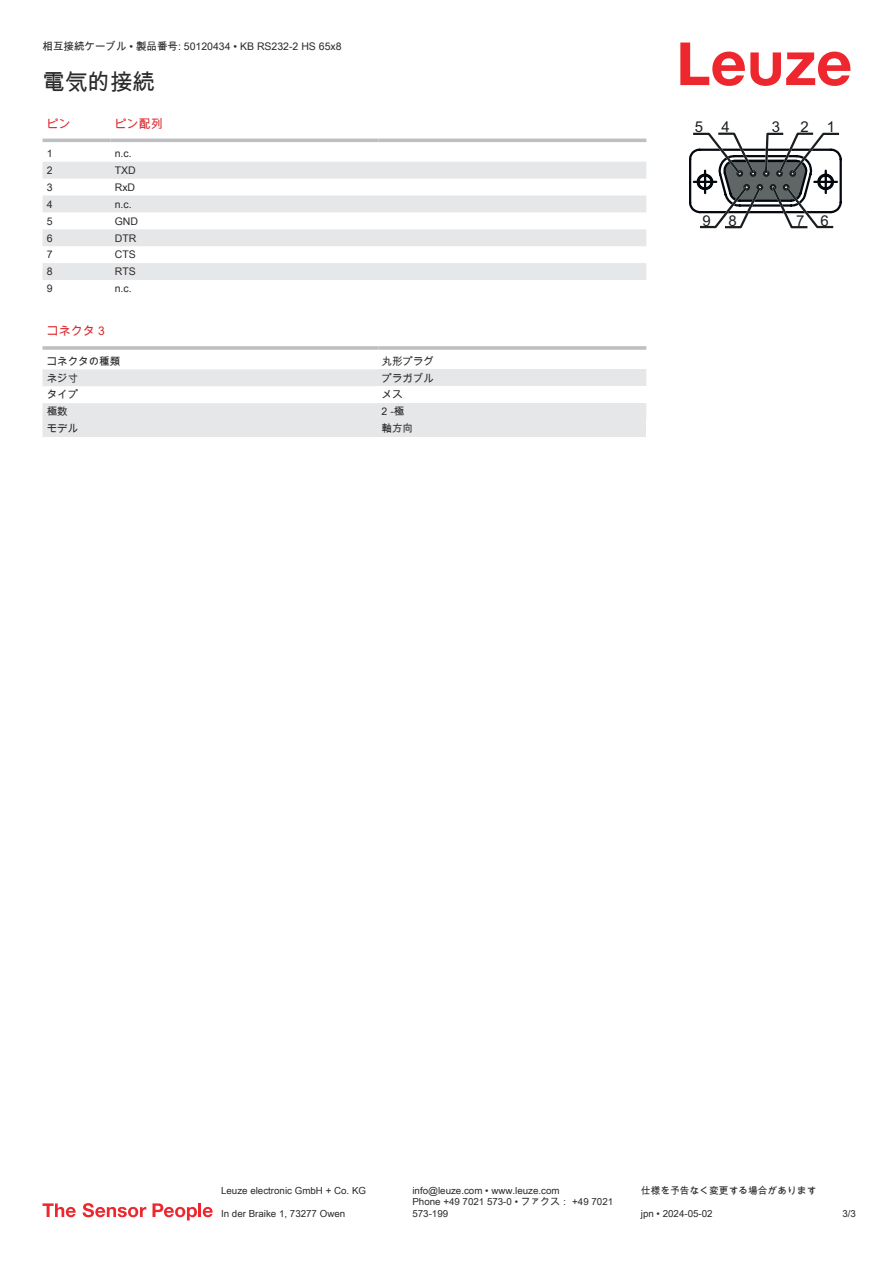
<style>
.page{position:relative;width:893px;height:1263px;background:#fff}
.page>*{position:absolute;margin:0;border:0;box-sizing:border-box;transform-origin:0 0}
.t1{font:22.5px "Arial Unicode MS";color:#2b292a}
.t2{font:15px "Arial";color:#1a1e20}
.t3{font:12px "Arial Unicode MS";color:#db2a30}
.t4{font:10.5px "Arial Unicode MS";color:#2b292a}
.t5{font:9.75px/11.7px "Arial Unicode MS";color:#2b292a}
</style>
<div class="page">
<svg style="left:680px;top:43px;width:170px;height:43px"></svg>
<svg style="left:43px;top:138px;width:603px;height:1px"></svg>
<svg style="left:43px;top:162px;width:603px;height:118px;fill:#e6e7e9"></svg>
<hr style="left:43px;top:139px;width:68px;height:3px;background:#bdbfc1">
<hr style="left:111px;top:139px;width:267px;height:3px;background:#bdbfc1">
<hr style="left:378px;top:139px;width:268px;height:3px;background:#bdbfc1">
<svg style="left:43px;top:369px;width:335px;height:68px"></svg>
<hr style="left:43px;top:346px;width:335px;height:4px;background:#bdbfc1">
<hr style="left:378px;top:346px;width:268px;height:4px;background:#c9cacc">
<div style="left:378px;top:369px;width:268px;height:17px;background:#e6e7e9"></div>
<div style="left:378px;top:403px;width:268px;height:17px;background:#e6e7e9"></div>
<div style="left:378px;top:420px;width:268px;height:17px;background:#e6e7e9"></div>
<svg style="left:689px;top:132px;width:153px;height:97px"></svg>
<svg style="left:43px;top:1203px;width:33px;height:14px"></svg>
<svg style="left:83px;top:1203px;width:63px;height:14px"></svg>
<svg style="left:153px;top:1203px;width:44px;height:17px"></svg>
<hr style="left:198px;top:1203px;width:3px;height:14px;background:#ed272d">
<svg style="left:203px;top:1207px;width:10px;height:10px"></svg>
<p class="t4" style="left:43px;top:39px;width:301px">相互接続ケーブル • 製品番号: 50120434 • KB RS232-2 HS 65x8</p>
<h1 class="t1" style="left:43px;top:66px;width:114px">電気的接続</h1>
<p class="t3" style="left:47px;top:115px;width:25px">ピン</p>
<p class="t3" style="left:115px;top:115px;width:49px">ピン配列</p>
<p class="t4" style="left:47px;top:146px;width:7px">1</p>
<p class="t4" style="left:115px;top:146px;width:18px">n.c.</p>
<p class="t4" style="left:47px;top:163px;width:7px">2</p>
<p class="t4" style="left:115px;top:164px;width:22px">TXD</p>
<p class="t4" style="left:47px;top:179px;width:7px">3</p>
<p class="t4" style="left:115px;top:179px;width:22px">RxD</p>
<p class="t4" style="left:47px;top:196px;width:7px">4</p>
<p class="t4" style="left:115px;top:196px;width:18px">n.c.</p>
<p class="t4" style="left:47px;top:213px;width:7px">5</p>
<p class="t4" style="left:115px;top:213px;width:25px">GND</p>
<p class="t4" style="left:47px;top:230px;width:7px">6</p>
<p class="t4" style="left:115px;top:230px;width:23px">DTR</p>
<p class="t4" style="left:47px;top:247px;width:7px">7</p>
<p class="t4" style="left:115px;top:247px;width:22px">CTS</p>
<p class="t4" style="left:47px;top:264px;width:7px">8</p>
<p class="t4" style="left:115px;top:264px;width:22px">RTS</p>
<p class="t4" style="left:47px;top:281px;width:7px">9</p>
<p class="t4" style="left:115px;top:281px;width:18px">n.c.</p>
<p class="t3" style="left:47px;top:322px;width:60px">コネクタ 3</p>
<p class="t4" style="left:47px;top:353px;width:75px">コネクタの種類</p>
<p class="t4" style="left:382px;top:353px;width:54px">丸形プラグ</p>
<p class="t4" style="left:47px;top:370px;width:33px">ネジ寸</p>
<p class="t4" style="left:382px;top:370px;width:54px">プラガブル</p>
<p class="t4" style="left:47px;top:387px;width:33px">タイプ</p>
<p class="t4" style="left:382px;top:387px;width:22px">メス</p>
<p class="t4" style="left:47px;top:404px;width:22px">極数</p>
<p class="t4" style="left:382px;top:404px;width:24px">2 -極</p>
<p class="t4" style="left:47px;top:421px;width:33px">モデル</p>
<p class="t4" style="left:382px;top:421px;width:33px">軸方向</p>
<h2 class="t2" style="left:695px;top:118px;width:36px">5 4</h2>
<h2 class="t2" style="left:772px;top:118px;width:10px">3</h2>
<h2 class="t2" style="left:801px;top:118px;width:36px">2 1</h2>
<h2 class="t2" style="left:702px;top:212px;width:36px">9 8</h2>
<h2 class="t2" style="left:796px;top:212px;width:34px">7 6</h2>
<p class="t5" style="left:221px;top:1184px;width:146px">Leuze electronic GmbH + Co. KG</p>
<p class="t5" style="left:412px;top:1184px;width:149px">info@leuze.com • www.leuze.com</p>
<p class="t5" style="left:641px;top:1184px;width:177px">仕様を予告なく変更する場合があります</p>
<p class="t5" style="left:221px;top:1207px;width:126px">In der Braike 1, 73277 Owen</p>
<p class="t5" style="left:412px;top:1196px;width:202px">Phone +49 7021 573-0 • ファクス： +49 7021<br>573-199</p>
<p class="t5" style="left:641px;top:1207px;width:73px">jpn • 2024-05-02</p>
<p class="t5" style="left:842px;top:1207px;width:15px">3/3</p>
</div>
